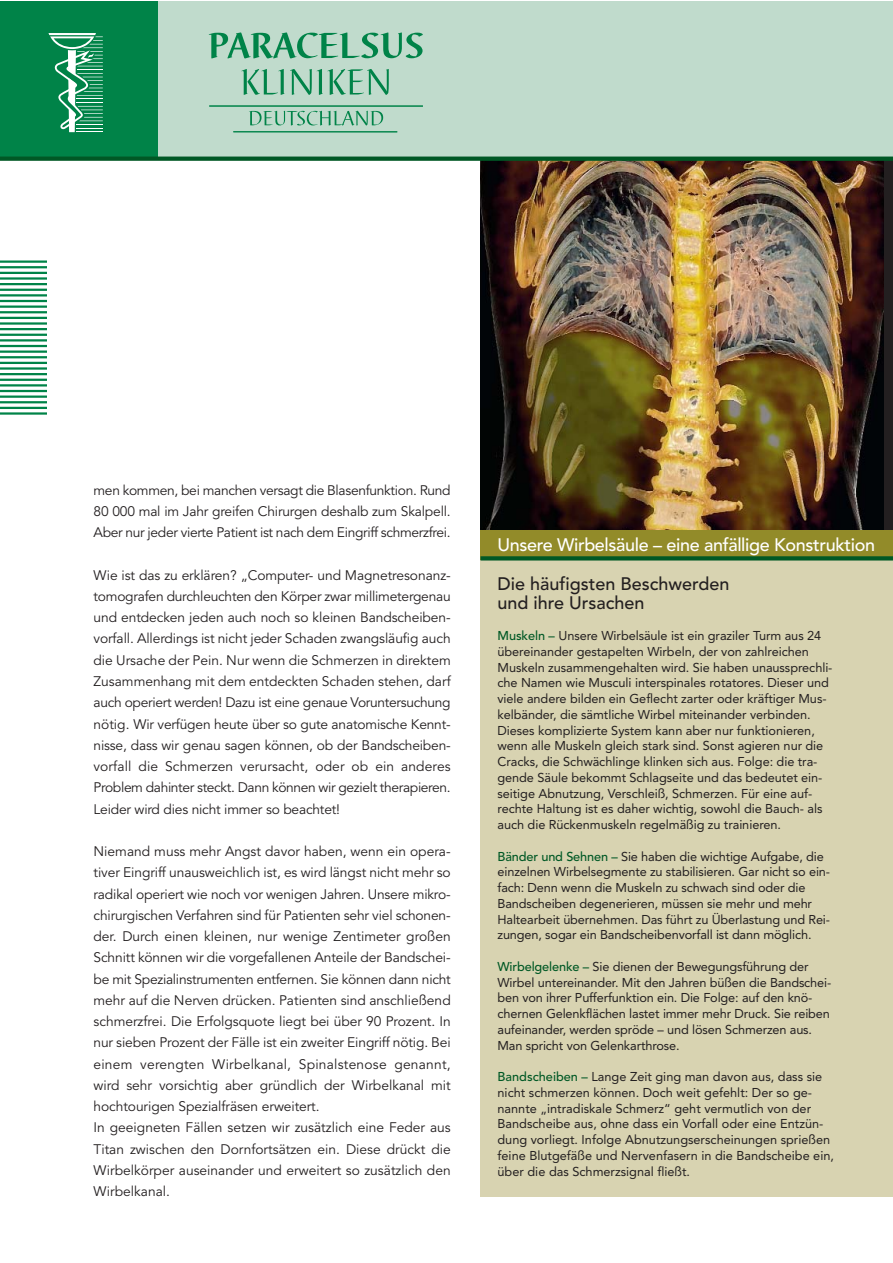
<style>
.page{position:relative;width:893px;height:1263px;background:#fff}
.page>*{position:absolute;margin:0;border:0;box-sizing:border-box;transform-origin:0 0}
.t1{font:500 18px "Avenir";letter-spacing:-.02em;color:#fff}
.t2{font:500 18px/18.8px "Avenir";color:#231f20}
.t3{font:13.8px/21.3px "Avenir";letter-spacing:-.005em;color:#231f20;text-align:justify}
.t4{font:12.75px/15.8px "Avenir";letter-spacing:-.005em;color:#231f20}
.s1{font-weight:500;color:#005825}
</style>
<div class="page">
<img style="left:480px;top:161px;width:404px;height:369px">
<div style="left:0;top:1px;width:892px;height:158px;background:#c0dbcc"></div>
<div style="left:0;top:1px;width:157px;height:158px;background:#008348"></div>
<svg style="left:48px;top:33px;width:55px;height:100px"></svg>
<svg style="left:209px;top:32px;width:214px;height:26px"></svg>
<svg style="left:249px;top:111px;width:134px;height:15px"></svg>
<hr style="left:233px;top:132px;width:164px;height:1px;background:#008348">
<hr style="left:209px;top:106px;width:214px;height:1px;background:#008348">
<svg style="left:241px;top:69px;width:43px;height:26px"></svg>
<svg style="left:290px;top:69px;width:99px;height:26px"></svg>
<svg style="left:0;top:157px;width:892px;height:4px;background:#085b2a"></svg>
<hr style="left:0;top:260px;width:47px;height:3px;background:#008348">
<hr style="left:0;top:266px;width:47px;height:2px;background:#008348">
<hr style="left:0;top:272px;width:47px;height:2px;background:#008348">
<hr style="left:0;top:277px;width:47px;height:3px;background:#008348">
<hr style="left:0;top:283px;width:47px;height:2px;background:#008348">
<hr style="left:0;top:289px;width:47px;height:2px;background:#008348">
<hr style="left:0;top:294px;width:47px;height:2px;background:#008348">
<hr style="left:0;top:300px;width:47px;height:2px;background:#008348">
<hr style="left:0;top:305px;width:47px;height:3px;background:#008348">
<hr style="left:0;top:311px;width:47px;height:2px;background:#008348">
<hr style="left:0;top:317px;width:47px;height:2px;background:#008348">
<hr style="left:0;top:322px;width:47px;height:3px;background:#008348">
<hr style="left:0;top:328px;width:47px;height:2px;background:#008348">
<hr style="left:0;top:334px;width:47px;height:2px;background:#008348">
<hr style="left:0;top:339px;width:47px;height:2px;background:#008348">
<hr style="left:0;top:345px;width:47px;height:2px;background:#008348">
<hr style="left:0;top:350px;width:47px;height:3px;background:#008348">
<hr style="left:0;top:356px;width:47px;height:2px;background:#008348">
<hr style="left:0;top:362px;width:47px;height:2px;background:#008348">
<hr style="left:0;top:367px;width:47px;height:3px;background:#008348">
<hr style="left:0;top:373px;width:47px;height:2px;background:#008348">
<hr style="left:0;top:379px;width:47px;height:2px;background:#008348">
<hr style="left:0;top:384px;width:47px;height:2px;background:#008348">
<hr style="left:0;top:390px;width:47px;height:2px;background:#008348">
<hr style="left:0;top:395px;width:47px;height:3px;background:#008348">
<hr style="left:0;top:401px;width:47px;height:2px;background:#008348">
<hr style="left:0;top:407px;width:47px;height:2px;background:#008348">
<hr style="left:0;top:412px;width:47px;height:3px;background:#008348">
<div style="left:480px;top:547px;width:412px;height:649px;background:#d8d3b1"></div>
<div style="left:480px;top:530px;width:412px;height:29px;background:#928b29"></div>
<svg style="left:480px;top:556px;width:412px;height:4px;background:#0a5b25"></svg>
<p class="t3" style="left:94px;top:481px;width:359px">men kommen, bei manchen versagt die Blasenfunktion. Rund 80 000 mal im Jahr greifen Chirurgen deshalb zum Skalpell.<br>Aber nur jeder vierte Patient ist nach dem Eingriff schmerzfrei.</p>
<p class="t3" style="left:94px;top:566px;width:359px">Wie ist das zu erklären? „Computer- und Magnetresonanz&shy;tomografen durchleuchten den Körper zwar millimetergenau und entdecken jeden auch noch so kleinen Bandscheiben&shy;vorfall. Allerdings ist nicht jeder Schaden zwangsläufig auch die Ursache der Pein. Nur wenn die Schmerzen in direktem Zusammenhang mit dem entdeckten Schaden stehen, darf auch operiert werden! Dazu ist eine genaue Voruntersuchung nötig. Wir verfügen heute über so gute anatomische Kennt&shy;nisse, dass wir genau sagen können, ob der Bandscheiben&shy;vorfall die Schmerzen verursacht, oder ob ein anderes Problem dahinter steckt. Dann können wir gezielt therapieren.<br>Leider wird dies nicht immer so beachtet!</p>
<p class="t3" style="left:94px;top:842px;width:359px;text-align:left">Niemand muss mehr Angst davor haben, wenn ein opera&shy;tiver Eingriff unausweichlich ist, es wird längst nicht mehr so radikal operiert wie noch vor wenigen Jahren. Unsere mikro&shy;chirurgischen Verfahren sind für Patienten sehr viel schonen&shy;der. Durch einen kleinen, nur wenige Zentimeter großen Schnitt können wir die vorgefallenen Anteile der Bandschei&shy;be mit Spezialinstrumenten entfernen. Sie können dann nicht mehr auf die Nerven drücken. Patienten sind anschließend schmerzfrei. Die Erfolgsquote liegt bei über 90 Prozent. In nur sieben Prozent der Fälle ist ein zweiter Eingriff nötig. Bei einem verengten Wirbelkanal, Spinalstenose genannt, wird sehr vorsichtig aber gründlich der Wirbelkanal mit hochtourigen Spezialfräsen erweitert.<br>In geeigneten Fällen setzen wir zusätzlich eine Feder aus Titan zwischen den Dornfortsätzen ein. Diese drückt die Wirbelkörper auseinander und erweitert so zusätzlich den Wirbelkanal.</p>
<h1 class="t1" style="left:497px;top:537px;width:379px">Unsere Wirbelsäule – eine anfällige Konstruktion</h1>
<h1 class="t2" style="left:497px;top:576px;width:234px">Die häufigsten Beschwerden und ihre Ursachen</h1>
<p class="t4" style="left:497px;top:629px;width:337px"><span class="s1">Muskeln –</span> Unsere Wirbelsäule ist ein graziler Turm aus 24 übereinander gestapelten Wirbeln, der von zahlreichen Muskeln zusammengehalten wird. Sie haben unaussprechli&shy;che Namen wie Musculi interspinales rotatores. Dieser und viele andere bilden ein Geflecht zarter oder kräftiger Mus&shy;kelbänder, die sämtliche Wirbel miteinander verbinden.<br>Dieses komplizierte System kann aber nur funktionieren, wenn alle Muskeln gleich stark sind. Sonst agieren nur die Cracks, die Schwächlinge klinken sich aus. Folge: die tra&shy;gende Säule bekommt Schlagseite und das bedeutet ein&shy;seitige Abnutzung, Verschleiß, Schmerzen. Für eine auf&shy;rechte Haltung ist es daher wichtig, sowohl die Bauch- als auch die Rückenmuskeln regelmäßig zu trainieren.</p>
<p class="t4" style="left:497px;top:849px;width:334px"><span class="s1">Bänder und Sehnen –</span> Sie haben die wichtige Aufgabe, die einzelnen Wirbelsegmente zu stabilisieren. Gar nicht so ein&shy;fach: Denn wenn die Muskeln zu schwach sind oder die Bandscheiben degenerieren, müssen sie mehr und mehr Haltearbeit übernehmen. Das führt zu Überlastung und Rei&shy;zungen, sogar ein Bandscheibenvorfall ist dann möglich.</p>
<p class="t4" style="left:497px;top:960px;width:335px"><span class="s1">Wirbelgelenke –</span> Sie dienen der Bewegungsführung der Wirbel untereinander. Mit den Jahren büßen die Bandschei&shy;ben von ihrer Pufferfunktion ein. Die Folge: auf den knö&shy;chernen Gelenkflächen lastet immer mehr Druck. Sie reiben aufeinander, werden spröde – und lösen Schmerzen aus.<br>Man spricht von Gelenkarthrose.</p>
<p class="t4" style="left:497px;top:1070px;width:338px"><span class="s1">Bandscheiben –</span> Lange Zeit ging man davon aus, dass sie nicht schmerzen können. Doch weit gefehlt: Der so ge&shy;nannte „intradiskale Schmerz“ geht vermutlich von der Bandscheibe aus, ohne dass ein Vorfall oder eine Entzün&shy;dung vorliegt. Infolge Abnutzungserscheinungen sprießen feine Blutgefäße und Nervenfasern in die Bandscheibe ein, über die das Schmerzsignal fließt.</p>
</div>
